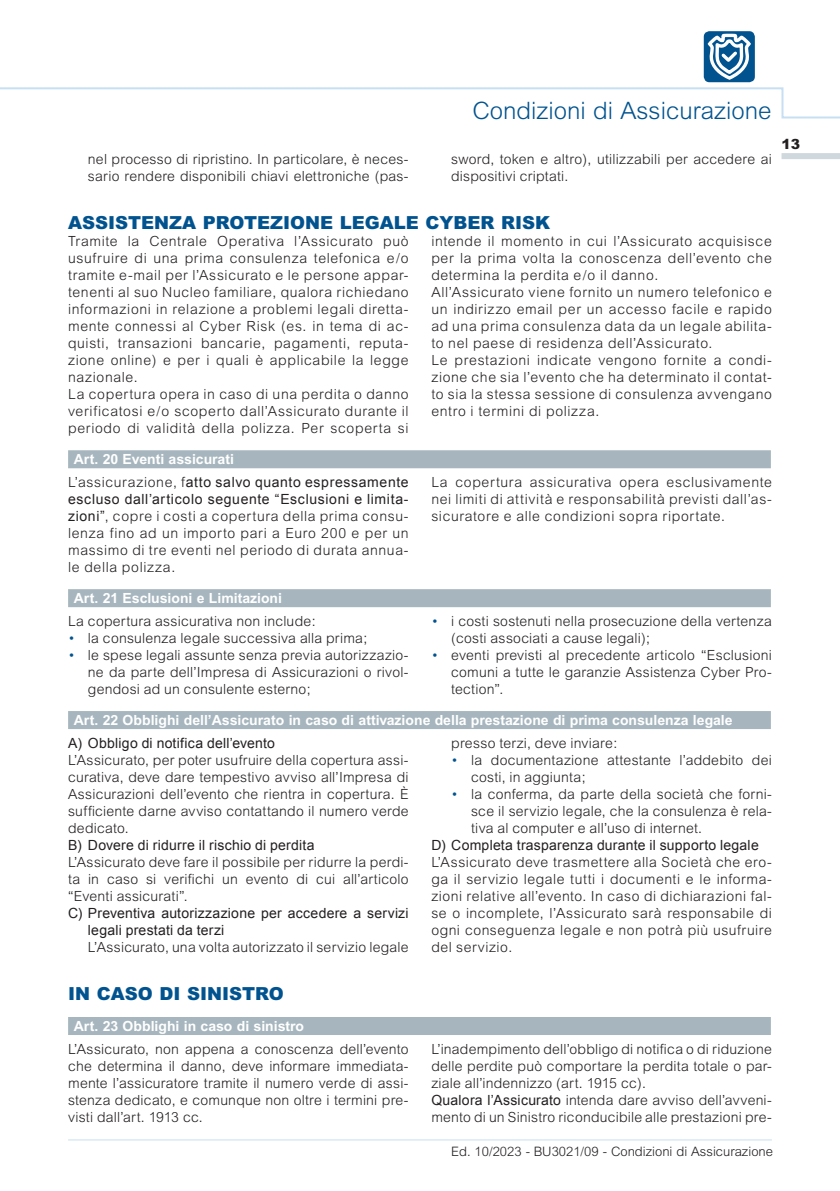
<style>
.page{position:relative;width:840px;height:1191px;background:#fff}
.page>*{position:absolute;margin:0;border:0;box-sizing:border-box;transform-origin:0 0}
.t1{font:300 24px "Arial";color:#01538f}
._08_SOTTOTITOLO_BLU{font:900 18px "Arial";color:#01538f}
._01_TXT{font:300 14px/17px "Arial";letter-spacing:.04em;color:#231f20;text-align:justify}
._05_TXT_RIENTRO{font:300 14px/17px "Arial";letter-spacing:.015em;color:#231f20}
._05_TXT_RIENTRO-2{font:14px/17px "Arial";letter-spacing:.015em;color:#231f20}
._10_TXT_DOPPIO_RIENT{font:300 14px/17px "Arial";letter-spacing:.015em;color:#231f20}
._04_TITOLO_BOX_GRIGI{font:700 14px "Arial";color:#fff}
._01_TXT-2{font:300 14px/17px "Arial";letter-spacing:.015em;color:#231f20}
.t2{font:900 14px "Arial";color:#231f20}
.t3{font:300 13px "Arial";color:#231f20}
.s1{font-weight:400}
.s2{color:#01538f}
</style>
<div class="page">
<div style="left:781px;top:153px;width:58px;height:6px;background:#cfd8dd"></div>
<hr style="left:68px;top:1139px;width:703px;height:1px;background:#c7dff2">
<svg style="left:0;top:31px;width:839px;height:88px"></svg>
<div style="left:68px;top:450px;width:702px;height:18px;background:#a7b6be"></div>
<div style="left:68px;top:589px;width:702px;height:18px;background:#a7b6be"></div>
<div style="left:68px;top:711px;width:702px;height:18px;background:#a7b6be"></div>
<div style="left:68px;top:1017px;width:702px;height:18px;background:#a7b6be"></div>
<div style="left:703px;top:31px;width:51px;height:51px;background:#01538f;border-radius:6px"></div>
<svg style="left:706px;top:31px;width:45px;height:51px"></svg>
<h1 class="t1" style="left:472px;top:96px;width:300px">Condizioni di Assicurazione</h1>
<p class="_05_TXT_RIENTRO" style="left:88px;top:151px;width:322px">nel processo di ripristino. In particolare, è neces&shy;sario rendere disponibili chiavi elettroniche (pas-</p>
<p class="_05_TXT_RIENTRO" style="left:451px;top:151px;width:322px">sword, token e altro), utilizzabili per accedere ai dispositivi criptati.</p>
<p class="_08_SOTTOTITOLO_BLU" style="left:68px;top:211px;width:483px">ASSISTENZA PROTEZIONE LEGALE CYBER RISK</p>
<p class="_01_TXT" style="left:68px;top:233px;width:342px">Tramite la Centrale Operativa l’Assicurato può usufruire di una prima consulenza telefonica e/o tramite e-mail per l’Assicurato e le persone appar&shy;tenenti al suo Nucleo familiare, qualora richiedano informazioni in relazione a problemi legali diretta&shy;mente connessi al Cyber Risk (es. in tema di ac&shy;quisti, transazioni bancarie, pagamenti, reputa&shy;zione online) e per i quali è applicabile la legge nazionale.</p>
<p class="_01_TXT" style="left:68px;top:386px;width:342px">La copertura opera in caso di una perdita o danno verificatosi e/o scoperto dall’Assicurato durante il periodo di validità della polizza. Per scoperta si</p>
<p class="_01_TXT" style="left:431px;top:233px;width:342px">intende il momento in cui l’Assicurato acquisisce per la prima volta la conoscenza dell’evento che determina la perdita e/o il danno.</p>
<p class="_01_TXT" style="left:431px;top:284px;width:342px">All’Assicurato viene fornito un numero telefonico e un indirizzo email per un accesso facile e rapido ad una prima consulenza data da un legale abilita&shy;to nel paese di residenza dell’Assicurato.</p>
<p class="_01_TXT" style="left:431px;top:352px;width:342px">Le prestazioni indicate vengono fornite a condi&shy;zione che sia l’evento che ha determinato il contat&shy;to sia la stessa sessione di consulenza avvengano entro i termini di polizza.</p>
<p class="_04_TITOLO_BOX_GRIGI" style="left:74px;top:451px;width:162px">Art. 20 Eventi assicurati</p>
<p class="_01_TXT" style="left:68px;top:474px;width:342px">L’assicurazione, f<span class="s1">atto salvo quanto espressamente escluso dall’articolo seguente “Esclusioni e limita&shy;zioni”</span>, copre i costi a copertura della prima consu&shy;lenza fino ad un importo pari a Euro 200 e per un massimo di tre eventi nel periodo di durata annua&shy;le della polizza.</p>
<p class="_01_TXT" style="left:431px;top:474px;width:342px">La copertura assicurativa opera esclusivamente nei limiti di attività e responsabilità previsti dall’as&shy;sicuratore e alle condizioni sopra riportate.</p>
<p class="_04_TITOLO_BOX_GRIGI" style="left:74px;top:590px;width:210px">Art. 21 Esclusioni e Limitazioni</p>
<p class="_01_TXT-2" style="left:68px;top:612px;width:249px">La copertura assicurativa non include:</p>
<p class="_05_TXT_RIENTRO" style="left:68px;top:629px;width:301px"><span class="s2">•</span> la consulenza legale successiva alla prima;</p>
<p class="_05_TXT_RIENTRO" style="left:88px;top:646px;width:322px;text-align:justify;text-indent:-20px"><span class="s2">•</span> le spese legali assunte senza previa autorizzazio&shy;ne da parte dell’Impresa di Assicurazioni o rivol&shy;gendosi ad un consulente esterno;</p>
<p class="_05_TXT_RIENTRO" style="left:451px;top:612px;width:322px;text-indent:-20px"><span class="s2">•</span> i costi sostenuti nella prosecuzione della vertenza (costi associati a cause legali);</p>
<p class="_05_TXT_RIENTRO" style="left:451px;top:646px;width:322px;text-align:justify;text-indent:-20px"><span class="s2">•</span> eventi previsti al precedente articolo “Esclusioni comuni a tutte le garanzie Assistenza Cyber Pro&shy;tection”.</p>
<p class="_04_TITOLO_BOX_GRIGI" style="left:74px;top:712px;width:660px">Art. 22 Obblighi dell’Assicurato in caso di attivazione della prestazione di prima consulenza legale</p>
<p class="_05_TXT_RIENTRO-2" style="left:68px;top:734px;width:208px">A) Obbligo di notifica dell’evento</p>
<p class="_01_TXT" style="left:68px;top:751px;width:342px">L’Assicurato, per poter usufruire della copertura assi&shy;curativa, deve dare tempestivo avviso all’Impresa di Assicurazioni dell’evento che rientra in copertura. È sufficiente darne avviso contattando il numero verde dedicato.</p>
<p class="_05_TXT_RIENTRO-2" style="left:68px;top:836px;width:248px">B) Dovere di ridurre il rischio di perdita</p>
<p class="_01_TXT" style="left:68px;top:853px;width:342px">L’Assicurato deve fare il possibile per ridurre la perdi&shy;ta in caso si verifichi un evento di cui all’articolo “Eventi assicurati”.</p>
<p class="_05_TXT_RIENTRO-2" style="left:88px;top:904px;width:322px;text-indent:-20px">C) Preventiva autorizzazione per accedere a servizi legali prestati da terzi</p>
<p class="_05_TXT_RIENTRO" style="left:88px;top:938px;width:322px">L’Assicurato, una volta autorizzato il servizio legale</p>
<p class="_05_TXT_RIENTRO" style="left:451px;top:734px;width:167px">presso terzi, deve inviare:</p>
<p class="_10_TXT_DOPPIO_RIENT" style="left:471px;top:751px;width:302px;text-indent:-20px"><span class="s2">•</span> la documentazione attestante l’addebito dei costi, in aggiunta;</p>
<p class="_10_TXT_DOPPIO_RIENT" style="left:471px;top:785px;width:302px;text-align:justify;text-indent:-20px"><span class="s2">•</span> la conferma, da parte della società che forni&shy;sce il servizio legale, che la consulenza è rela&shy;tiva al computer e all’uso di internet.</p>
<p class="_05_TXT_RIENTRO-2" style="left:431px;top:836px;width:329px">D) Completa trasparenza durante il supporto legale</p>
<p class="_01_TXT" style="left:431px;top:853px;width:342px">L’Assicurato deve trasmettere alla Società che ero&shy;ga il servizio legale tutti i documenti e le informa&shy;zioni relative all’evento. In caso di dichiarazioni fal&shy;se o incomplete, l’Assicurato sarà responsabile di ogni conseguenza legale e non potrà più usufruire del servizio.</p>
<p class="t2" style="left:781px;top:135px;width:20px">13</p>
<p class="_08_SOTTOTITOLO_BLU" style="left:68px;top:982px;width:217px">IN CASO DI SINISTRO</p>
<p class="_04_TITOLO_BOX_GRIGI" style="left:74px;top:1018px;width:231px">Art. 23 Obblighi in caso di sinistro</p>
<p class="_01_TXT" style="left:68px;top:1040px;width:342px">L’Assicurato, non appena a conoscenza dell’evento che determina il danno, deve informare immediata&shy;mente l’assicuratore tramite il numero verde di assi&shy;stenza dedicato, e comunque non oltre i termini pre&shy;visti dall’art. 1913 cc.</p>
<p class="_01_TXT" style="left:431px;top:1040px;width:342px">L’inadempimento dell’obbligo di notifica o di riduzione delle perdite può comportare la perdita totale o par&shy;ziale all’indennizzo (art. 1915 cc).</p>
<p class="_01_TXT-2" style="left:431px;top:1091px;width:342px"><span class="s1">Qualora l’Assicurato</span> intenda dare avviso dell’avveni&shy;mento di un Sinistro riconducibile alle prestazioni pre-</p>
<p class="t3" style="left:451px;top:1144px;width:323px">Ed. 10/2023 - BU3021/09 - Condizioni di Assicurazione</p>
</div>
